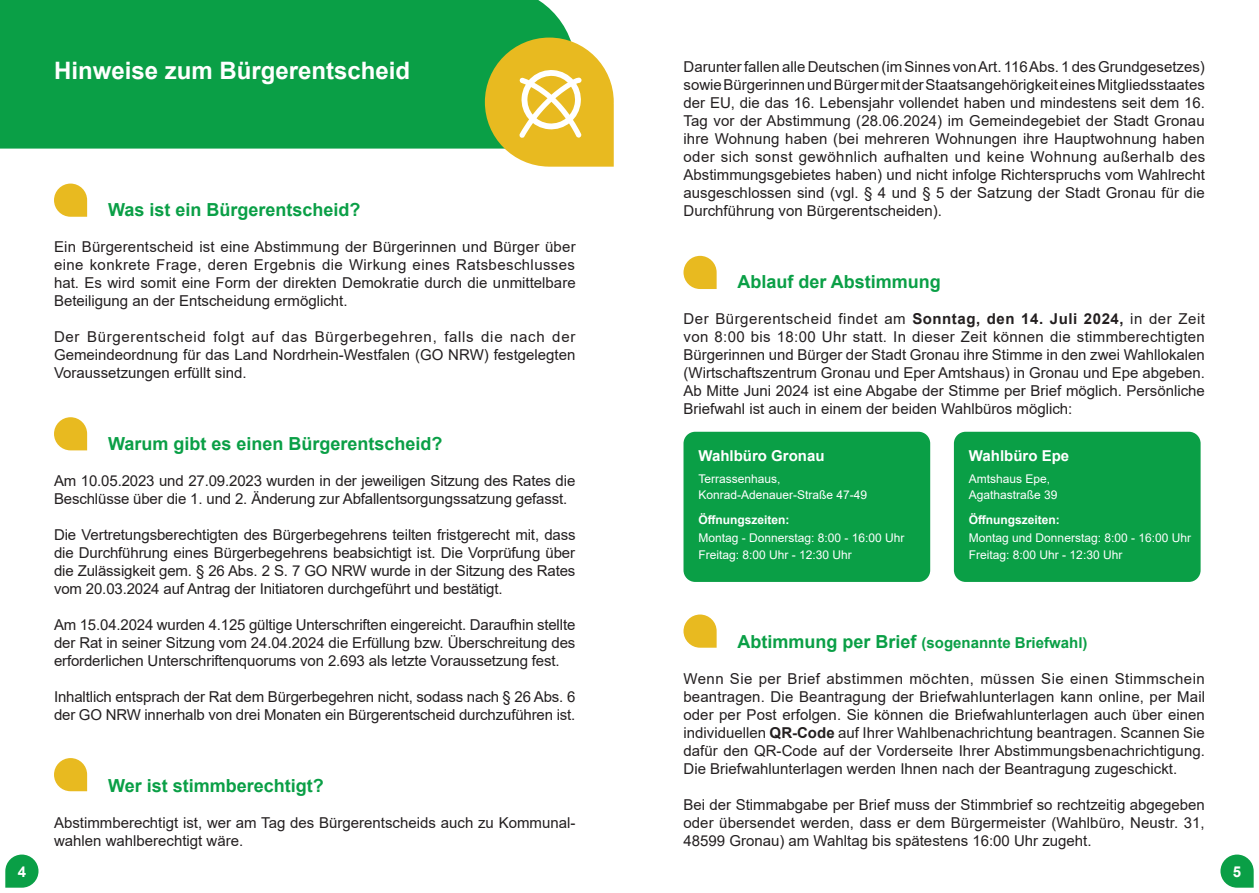
<style>
.page{position:relative;width:1259px;height:893px;background:#fff}
.page>*{position:absolute;margin:0;border:0;box-sizing:border-box;transform-origin:0 0}
.t1{font:700 24px "Arial";color:#fff}
.copy{font:700 18px "Arial";color:#0a9f46}
.copy-2{font:15px/18px "Arial";color:#231f20;text-align:justify}
.copy-3{font:700 15px "Arial";color:#0a9f46}
.copy-4{font:700 15px "Arial";color:#fff}
.copy-5{font:12px/16.5px "Arial";color:#fff}
.copy-6{font:700 12px "Arial";color:#fff}
.s1{font-weight:700}
.s2{font-size:18px}
</style>
<div class="page">
<div style="left:5px;top:854px;width:33px;height:34px;background:#0a9f46;border-radius:16px"></div>
<div style="left:1220px;top:854px;width:33px;height:34px;background:#0a9f46;border-radius:16px"></div>
<div style="left:0;top:0;width:575px;height:149px;background:#0a9f46"></div>
<div style="left:54px;top:184px;width:33px;height:33px;background:#e8ba20;border-radius:16px"></div>
<div style="left:54px;top:417px;width:33px;height:33px;background:#e8ba20;border-radius:16px"></div>
<div style="left:54px;top:758px;width:33px;height:33px;background:#e8ba20;border-radius:16px"></div>
<div style="left:485px;top:38px;width:129px;height:129px;background:#e8ba20;border-radius:64px"></div>
<svg style="left:519px;top:70px;width:63px;height:68px"></svg>
<div style="left:683px;top:614px;width:33px;height:34px;background:#e8ba20;border-radius:16px"></div>
<div style="left:683px;top:256px;width:33px;height:33px;background:#e8ba20;border-radius:16px"></div>
<div style="left:683px;top:432px;width:247px;height:150px;background:#0a9f46;border-radius:12px"></div>
<div style="left:954px;top:432px;width:246px;height:150px;background:#0a9f46;border-radius:12px"></div>
<p class="t1" style="left:54px;top:54px;width:358px">Hinweise zum Bürgerentscheid</p>
<p class="copy" style="left:108px;top:197px;width:254px">Was ist ein Bürgerentscheid?</p>
<p class="copy-2" style="left:54px;top:238px;width:523px">Ein Bürgerentscheid ist eine Abstimmung der Bürgerinnen und Bürger über eine konkrete Frage, deren Ergebnis die Wirkung eines Ratsbeschlusses hat. Es wird somit eine Form der direkten Demokratie durch die unmittelbare Beteiligung an der Entscheidung ermöglicht.</p>
<p class="copy-2" style="left:54px;top:328px;width:523px">Der Bürgerentscheid folgt auf das Bürgerbegehren, falls die nach der Gemeindeordnung für das Land Nordrhein-Westfalen (GO NRW) festgelegten Voraussetzungen erfüllt sind.</p>
<p class="copy" style="left:108px;top:431px;width:336px">Warum gibt es einen Bürgerentscheid?</p>
<p class="copy-2" style="left:54px;top:472px;width:523px">Am 10.05.2023 und 27.09.2023 wurden in der jeweiligen Sitzung des Rates die<br>Beschlüsse über die 1. und 2. Änderung zur Abfallentsorgungssatzung gefasst.</p>
<p class="copy-2" style="left:54px;top:526px;width:523px">Die Vertretungsberechtigten des Bürgerbegehrens teilten fristgerecht mit, dass die Durchführung eines Bürgerbegehrens beabsichtigt ist. Die Vorprüfung über die Zulässigkeit gem. § 26 Abs. 2 S. 7 GO NRW wurde in der Sitzung des Rates vom 20.03.2024 auf Antrag der Initiatoren durchgeführt und bestätigt.</p>
<p class="copy-2" style="left:54px;top:616px;width:523px">Am 15.04.2024 wurden 4.125 gültige Unterschriften eingereicht. Daraufhin stellte der Rat in seiner Sitzung vom 24.04.2024 die Erfüllung bzw. Überschreitung des erforderlichen Unterschriftenquorums von 2.693 als letzte Voraussetzung fest.</p>
<p class="copy-2" style="left:54px;top:688px;width:523px">Inhaltlich entsprach der Rat dem Bürgerbegehren nicht, sodass nach § 26 Abs. 6 der GO NRW innerhalb von drei Monaten ein Bürgerentscheid durchzuführen ist.</p>
<p class="copy" style="left:108px;top:773px;width:217px">Wer ist stimmberechtigt?</p>
<p class="copy-2" style="left:54px;top:814px;width:523px">Abstimmberechtigt ist, wer am Tag des Bürgerentscheids auch zu Kommunal&shy;wahlen wahlberechtigt wäre.</p>
<p class="copy-2" style="left:683px;top:58px;width:523px">Darunter fallen alle Deutschen (im Sinnes von Art. 116 Abs. 1 des Grundgesetzes) sowie Bürgerinnen und Bürger mit der Staatsangehörigkeit eines Mitgliedsstaates der EU, die das 16. Lebensjahr vollendet haben und mindestens seit dem 16.<br>Tag vor der Abstimmung (28.06.2024) im Gemeindegebiet der Stadt Gronau ihre Wohnung haben (bei mehreren Wohnungen ihre Hauptwohnung haben oder sich sonst gewöhnlich aufhalten und keine Wohnung außerhalb des Abstimmungsgebietes haben) und nicht infolge Richterspruchs vom Wahlrecht ausgeschlossen sind (vgl. § 4 und § 5 der Satzung der Stadt Gronau für die Durchführung von Bürgerentscheiden).</p>
<p class="copy" style="left:737px;top:269px;width:205px">Ablauf der Abstimmung</p>
<p class="copy-2" style="left:683px;top:310px;width:523px">Der Bürgerentscheid findet am <span class="s1">Sonntag, den 14. Juli 2024,</span> in der Zeit von 8:00 bis 18:00 Uhr statt. In dieser Zeit können die stimmberechtigten Bürgerinnen und Bürger der Stadt Gronau ihre Stimme in den zwei Wahllokalen (Wirtschaftszentrum Gronau und Eper Amtshaus) in Gronau und Epe abgeben.<br>Ab Mitte Juni 2024 ist eine Abgabe der Stimme per Brief möglich. Persönliche Briefwahl ist auch in einem der beiden Wahlbüros möglich:</p>
<p class="copy-4" style="left:698px;top:446px;width:128px">Wahlbüro Gronau</p>
<p class="copy-5" style="left:698px;top:470px;width:170px">Terrassenhaus,<br>Konrad-Adenauer-Straße 47-49</p>
<p class="copy-6" style="left:698px;top:511px;width:93px">Öffnungszeiten:</p>
<p class="copy-5" style="left:698px;top:529px;width:207px">Montag - Donnerstag: 8:00 - 16:00 Uhr</p>
<p class="copy-5" style="left:698px;top:547px;width:155px">Freitag: 8:00 Uhr - 12:30 Uhr</p>
<p class="copy-4" style="left:969px;top:446px;width:102px">Wahlbüro Epe</p>
<p class="copy-5" style="left:969px;top:470px;width:90px">Amtshaus Epe,<br>Agathastraße 39</p>
<p class="copy-6" style="left:969px;top:511px;width:93px">Öffnungszeiten:</p>
<p class="copy-5" style="left:969px;top:529px;width:224px">Montag und Donnerstag: 8:00 - 16:00 Uhr</p>
<p class="copy-5" style="left:969px;top:547px;width:155px">Freitag: 8:00 Uhr - 12:30 Uhr</p>
<p class="copy-3" style="left:737px;top:632px;width:351px"><span class="s2">Abtimmung per Brief</span> (sogenannte Briefwahl)</p>
<p class="copy-2" style="left:683px;top:670px;width:523px">Wenn Sie per Brief abstimmen möchten, müssen Sie einen Stimmschein beantragen. Die Beantragung der Briefwahlunterlagen kann online, per Mail oder per Post erfolgen. Sie können die Briefwahlunterlagen auch über einen individuellen <span class="s1">QR-Code</span> auf Ihrer Wahlbenachrichtung beantragen. Scannen Sie dafür den QR-Code auf der Vorderseite Ihrer Abstimmungsbenachrichtigung.<br>Die Briefwahlunterlagen werden Ihnen nach der Beantragung zugeschickt.</p>
<p class="copy-2" style="left:683px;top:796px;width:523px">Bei der Stimmabgabe per Brief muss der Stimmbrief so rechtzeitig abgegeben oder übersendet werden, dass er dem Bürgermeister (Wahlbüro, Neustr. 31, 48599 Gronau) am Wahltag bis spätestens 16:00 Uhr zugeht.</p>
<p class="copy-4" style="left:18px;top:861px;width:10px">4</p>
<p class="copy-4" style="left:1233px;top:861px;width:10px">5</p>
</div>
